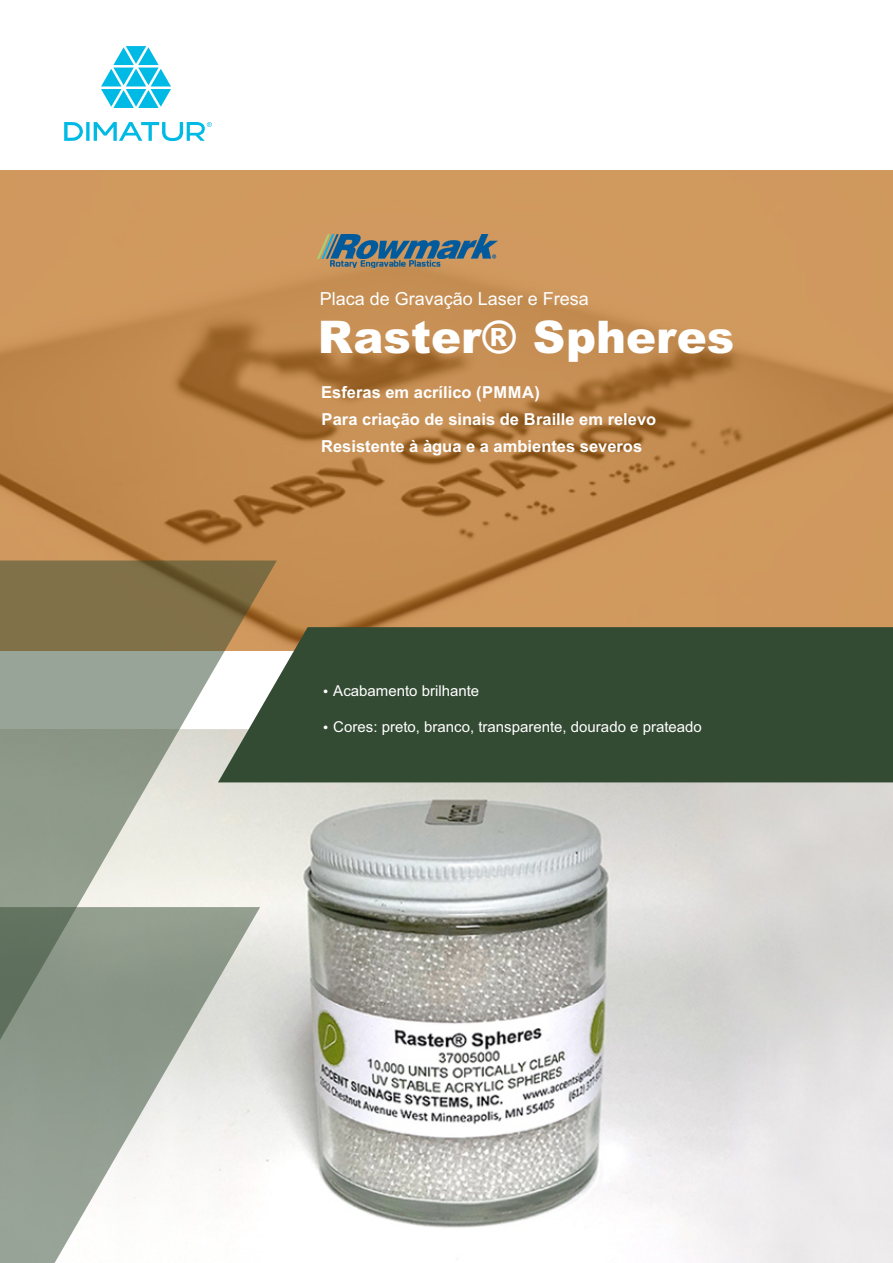
<style>
.page{position:relative;width:893px;height:1263px;background:#fff}
.page>*{position:absolute;margin:0;border:0;box-sizing:border-box;transform-origin:0 0}
.t1{font:900 45px "Arial";color:#fff}
.t2{font:18px "Arial";color:#fff}
.t3{font:700 16.5px/26.5px "Arial";color:#fff}
.t4{font:15px "Arial";color:#fff}
</style>
<div class="page">
<img style="left:277px;top:782px;width:616px;height:481px">
<div style="left:0;top:170px;width:893px;height:480px;background:#ba660d;opacity:.66"></div>
<svg style="left:101px;top:46px;width:70px;height:62px"></svg>
<svg style="left:86px;top:122px;width:4px;height:19px"></svg>
<svg style="left:64px;top:122px;width:19px;height:19px"></svg>
<svg style="left:94px;top:122px;width:118px;height:19px"></svg>
<svg style="left:0;top:560px;width:277px;height:602px;background:#aaa996"></svg>
<svg style="left:0;top:907px;width:260px;height:356px"></svg>
<svg style="left:218px;top:627px;width:675px;height:155px;background:#3f533c"></svg>
<img style="left:318px;top:234px;width:179px;height:36px">
<svg style="left:324px;top:689px;width:3px;height:4px"></svg>
<svg style="left:324px;top:725px;width:3px;height:4px"></svg>
<p class="t2" style="left:320px;top:292px;width:271px">Placa de Gravação Laser e Fresa</p>
<h1 class="t1" style="left:318px;top:321px;width:418px">Raster® Spheres</h1>
<p class="t3" style="left:321px;top:381px;width:337px">Esferas em acrílico (PMMA)<br>Para criação de sinais de Braille em relevo<br>Resistente à àgua e a ambientes severos</p>
<p class="t4" style="left:333px;top:685px;width:148px">Acabamento brilhante</p>
<p class="t4" style="left:333px;top:721px;width:370px">Cores: preto, branco, transparente, dourado e prateado</p>
</div>
